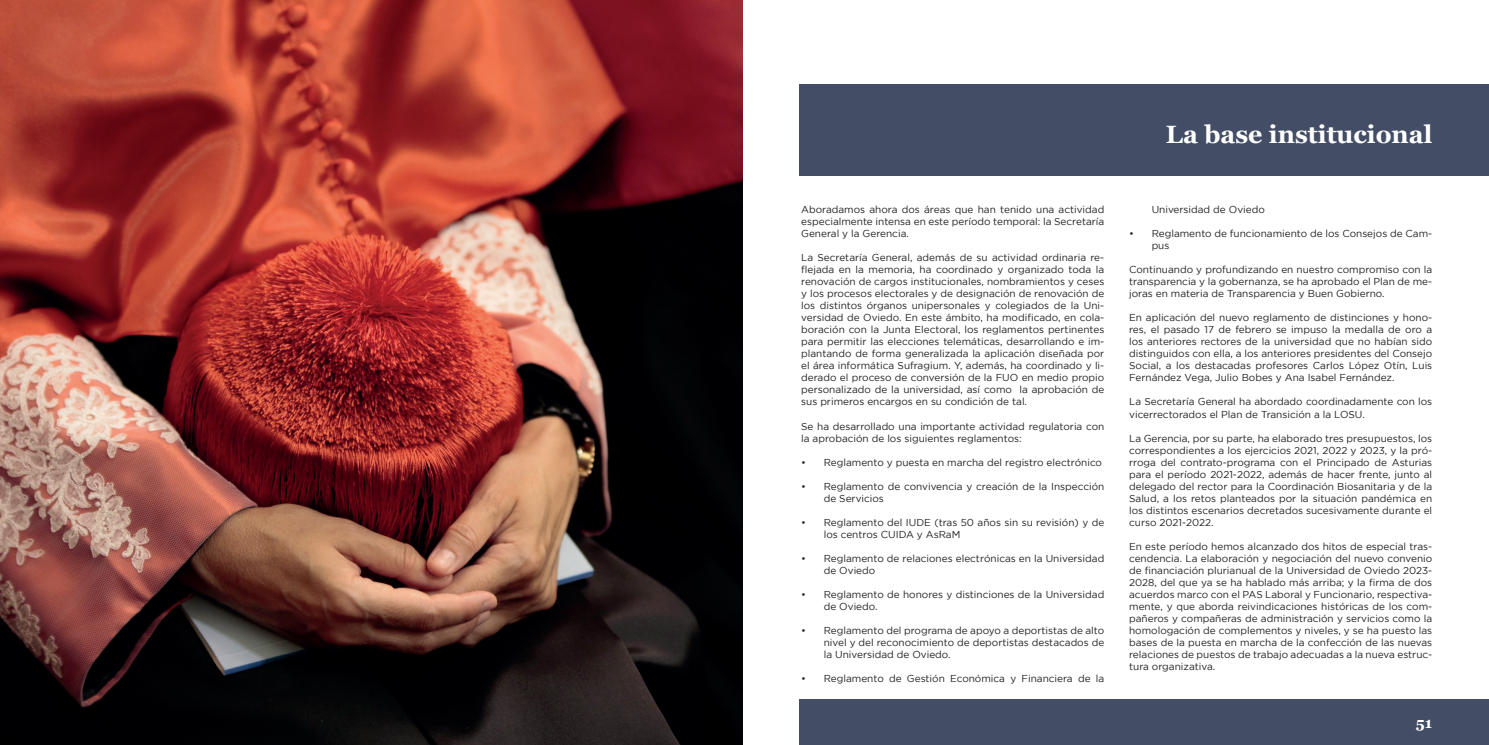
<style>
.page{position:relative;width:1489px;height:745px;background:#fff}
.page>*{position:absolute;margin:0;border:0;box-sizing:border-box;transform-origin:0 0}
.t1{font:700 25px "Georgia";color:#fff}
.t2{font:700 15px "Georgia";color:#fff}
.t3{font:10px/12px "Gotham";color:#231f20;text-align:justify}
</style>
<div class="page">
<div style="left:799px;top:84px;width:689px;height:91px;background:#434e66"></div>
<div style="left:799px;top:699px;width:689px;height:45px;background:#434e66"></div>
<img style="left:0;top:0;width:742px;height:744px">
<p class="t3" style="left:801px;top:203px;width:304px">Aboradamos ahora dos áreas que han tenido una actividad especialmente intensa en este período temporal: la Secretaría General y la Gerencia.</p>
<p class="t3" style="left:801px;top:251px;width:304px">La Secretaría General, además de su actividad ordinaria re&shy;flejada en la memoria, ha coordinado y organizado toda la renovación de cargos institucionales, nombramientos y ceses y los procesos electorales y de designación de renovación de los distintos órganos unipersonales y colegiados de la Uni&shy;versidad de Oviedo. En este ámbito, ha modificado, en cola&shy;boración con la Junta Electoral, los reglamentos pertinentes para permitir las elecciones telemáticas, desarrollando e im&shy;plantando de forma generalizada la aplicación diseñada por el área informática Sufragium. Y, además, ha coordinado y li&shy;derado el proceso de conversión de la FUO en medio propio personalizado de la universidad, así como la aprobación de sus primeros encargos en su condición de tal.</p>
<p class="t3" style="left:801px;top:419px;width:304px">Se ha desarrollado una importante actividad regulatoria con la aprobación de los siguientes reglamentos:</p>
<p class="t3" style="left:801px;top:455px;width:302px">• Reglamento y puesta en marcha del registro electrónico</p>
<p class="t3" style="left:823px;top:479px;width:282px;text-indent:-22px">• Reglamento de convivencia y creación de la Inspección de Servicios</p>
<p class="t3" style="left:823px;top:515px;width:282px;text-indent:-22px">• Reglamento del IUDE (tras 50 años sin su revisión) y de los centros CUIDA y AsRaM</p>
<p class="t3" style="left:823px;top:551px;width:282px;text-indent:-22px">• Reglamento de relaciones electrónicas en la Universidad de Oviedo</p>
<p class="t3" style="left:823px;top:587px;width:282px;text-indent:-22px">• Reglamento de honores y distinciones de la Universidad de Oviedo.</p>
<p class="t3" style="left:823px;top:623px;width:282px;text-indent:-22px">• Reglamento del programa de apoyo a deportistas de alto nivel y del reconocimiento de deportistas destacados de la Universidad de Oviedo.</p>
<p class="t3" style="left:801px;top:671px;width:304px">• Reglamento de Gestión Económica y Financiera de la</p>
<h1 class="t1" style="left:1165px;top:118px;width:268px">La base institucional</h1>
<p class="t3" style="left:1151px;top:203px;width:115px">Universidad de Oviedo</p>
<p class="t3" style="left:1151px;top:227px;width:282px;text-indent:-22px">• Reglamento de funcionamiento de los Consejos de Cam&shy;pus</p>
<p class="t3" style="left:1129px;top:263px;width:304px">Continuando y profundizando en nuestro compromiso con la transparencia y la gobernanza, se ha aprobado el Plan de me&shy;joras en materia de Transparencia y Buen Gobierno.</p>
<p class="t3" style="left:1129px;top:311px;width:304px">En aplicación del nuevo reglamento de distinciones y hono&shy;res, el pasado 17 de febrero se impuso la medalla de oro a los anteriores rectores de la universidad que no habían sido distinguidos con ella, a los anteriores presidentes del Consejo Social, a los destacadas profesores Carlos López Otín, Luis Fernández Vega, Julio Bobes y Ana Isabel Fernández.</p>
<p class="t3" style="left:1129px;top:395px;width:304px">La Secretaría General ha abordado coordinadamente con los vicerrectorados el Plan de Transición a la LOSU.</p>
<p class="t3" style="left:1129px;top:431px;width:304px">La Gerencia, por su parte, ha elaborado tres presupuestos, los correspondientes a los ejercicios 2021, 2022 y 2023, y la pró&shy;rroga del contrato-programa con el Principado de Asturias para el período 2021-2022, además de hacer frente, junto al delegado del rector para la Coordinación Biosanitaria y de la Salud, a los retos planteados por la situación pandémica en los distintos escenarios decretados sucesivamente durante el curso 2021-2022.</p>
<p class="t3" style="left:1129px;top:539px;width:304px">En este período hemos alcanzado dos hitos de especial tras&shy;cendencia. La elaboración y negociación del nuevo convenio de financiación plurianual de la Universidad de Oviedo 2023- 2028, del que ya se ha hablado más arriba; y la firma de dos acuerdos marco con el PAS Laboral y Funcionario, respectiva&shy;mente, y que aborda reivindicaciones históricas de los com&shy;pañeros y compañeras de administración y servicios como la homologación de complementos y niveles, y se ha puesto las bases de la puesta en marcha de la confección de las nuevas relaciones de puestos de trabajo adecuadas a la nueva estruc&shy;tura organizativa.</p>
<h2 class="t2" style="left:1415px;top:712px;width:18px">51</h2>
</div>
